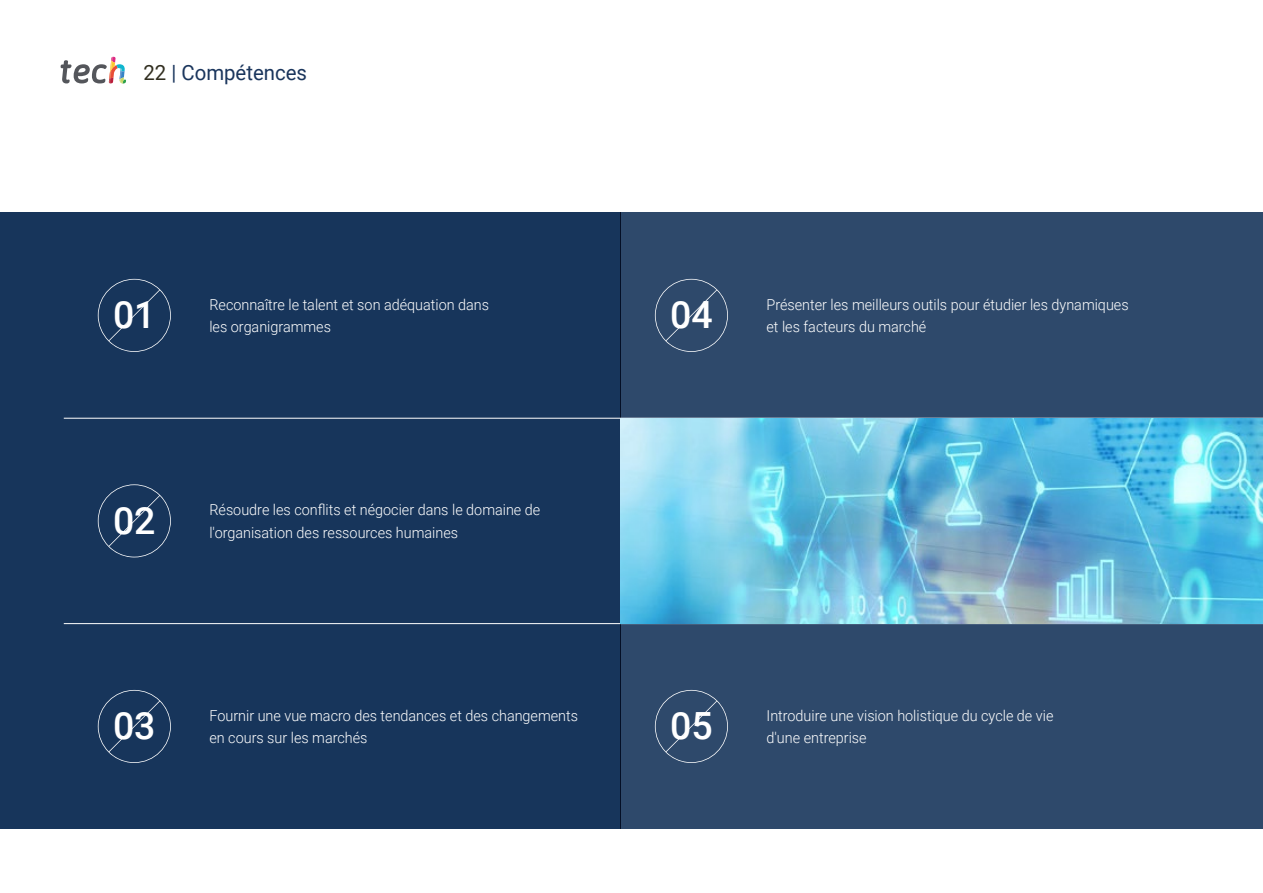
<style>
.page{position:relative;width:1263px;height:893px;background:#fff}
.page>*{position:absolute;margin:0;border:0;box-sizing:border-box;transform-origin:0 0}
.t1{font:500 37.5px "Roboto";color:#fff}
.t2{font:21px "Roboto";color:#1a355c}
.t3{font:300 15px/22.5px "Roboto";color:#fff;scale:.96 1}
.s1{color:#312e20}
</style>
<div class="page">
<svg style="left:61px;top:57px;width:65px;height:27px"></svg>
<div style="left:0;top:213px;width:621px;height:616px;background:#17355b"></div>
<div style="left:621px;top:213px;width:642px;height:616px;background:#2e496b"></div>
<svg style="left:98px;top:279px;width:73px;height:73px"></svg>
<svg style="left:98px;top:690px;width:73px;height:73px"></svg>
<svg style="left:98px;top:484px;width:73px;height:73px"></svg>
<svg style="left:655px;top:279px;width:73px;height:73px"></svg>
<svg style="left:655px;top:690px;width:73px;height:73px"></svg>
<hr style="left:64px;top:418px;width:1199px;height:1px;background:#fff">
<hr style="left:64px;top:623px;width:1199px;height:1px;background:#fff">
<img style="left:621px;top:418px;width:642px;height:205px">
<h2 class="t2" style="left:144px;top:57px;width:165px"><span class="s1">22</span> | Compétences</h2>
<h1 class="t1" style="left:113px;top:288px;width:44px">01</h1>
<p class="t3" style="left:209px;top:293px;width:293px">Reconnaître le talent et son adéquation dans</p>
<p class="t3" style="left:209px;top:315px;width:128px">les organigrammes</p>
<h1 class="t1" style="left:113px;top:494px;width:44px">02</h1>
<p class="t3" style="left:209px;top:498px;width:346px">Résoudre les conflits et négocier dans le domaine de</p>
<p class="t3" style="left:209px;top:521px;width:260px">l'organisation des ressources humaines</p>
<h1 class="t1" style="left:113px;top:699px;width:44px">03</h1>
<p class="t3" style="left:209px;top:704px;width:385px">Fournir une vue macro des tendances et des changements en cours sur les marchés</p>
<h1 class="t1" style="left:670px;top:288px;width:44px">04</h1>
<p class="t3" style="left:766px;top:293px;width:379px">Présenter les meilleurs outils pour étudier les dynamiques et les facteurs du marché</p>
<h1 class="t1" style="left:670px;top:699px;width:44px">05</h1>
<p class="t3" style="left:766px;top:704px;width:300px">Introduire une vision holistique du cycle de vie d'une entreprise</p>
</div>
